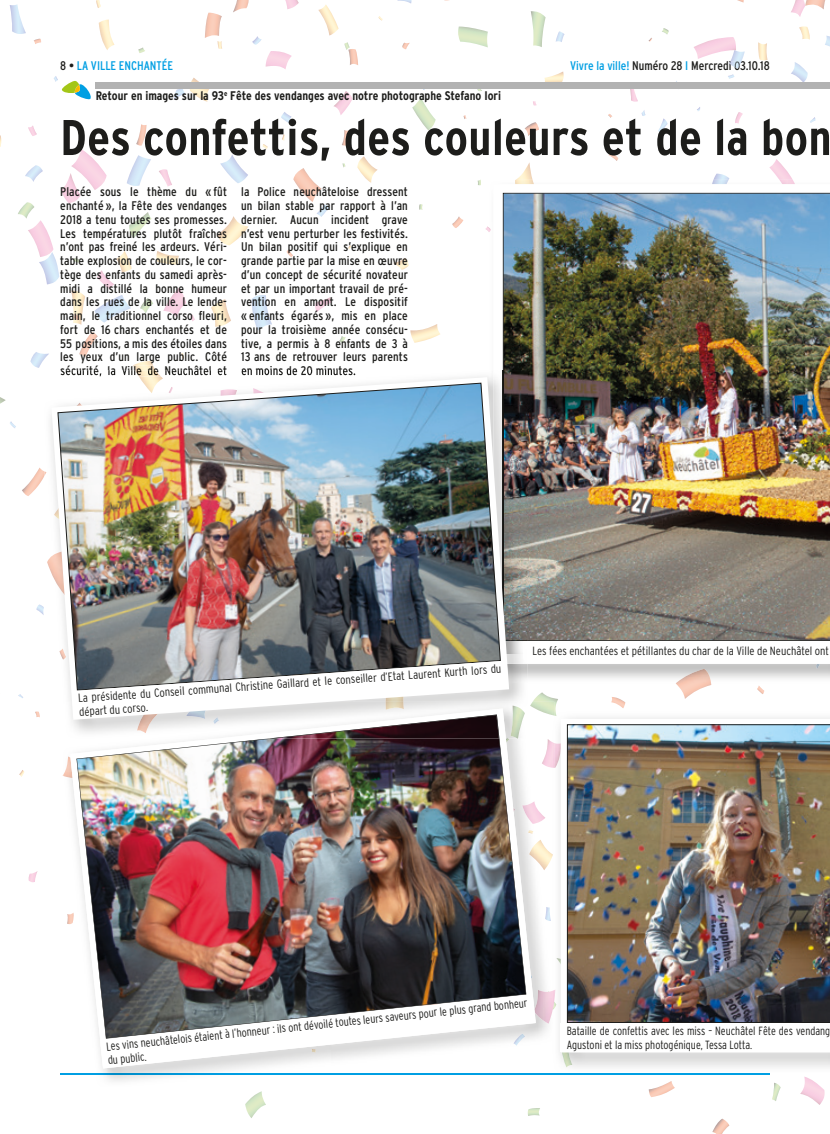
<style>
.page{position:relative;width:830px;height:1134px;background:#fff}
.page>*{position:absolute;margin:0;border:0;box-sizing:border-box;transform-origin:0 0}
.t1{font:700 condensed 50px "Interstate";letter-spacing:.01em;color:#1d1d1b}
.t2{font:condensed 12.5px/13.8px "Interstate";letter-spacing:.01em;color:#1d1d1b;text-align:justify}
.t3{font:700 condensed 12.5px "Interstate";color:#1d1d1b}
.t4{font:condensed 12.5px "Interstate";color:#009fe3}
.t5{font:300 condensed 11.88px "Interstate";color:#1d1d1b;scale:.95 1}
.t6{font:300 condensed 11.88px/13.8px "Interstate";color:#1d1d1b}
.s1{color:#1d1d1b}
.s2{color:#009fe3}
</style>
<div class="page">
<hr style="left:60px;top:1073px;width:709px;height:1px;background:#009fe3">
<svg style="left:36px;top:604px;width:8px;height:11px"></svg>
<svg style="left:676px;top:683px;width:35px;height:16px"></svg>
<svg style="left:35px;top:711px;width:5px;height:6px"></svg>
<svg style="left:245px;top:1091px;width:21px;height:27px"></svg>
<svg style="left:19px;top:770px;width:5px;height:7px"></svg>
<svg style="left:757px;top:686px;width:6px;height:8px"></svg>
<svg style="left:800px;top:1076px;width:24px;height:29px"></svg>
<svg style="left:527px;top:1108px;width:13px;height:8px"></svg>
<svg style="left:648px;top:1081px;width:26px;height:16px"></svg>
<svg style="left:611px;top:697px;width:14px;height:11px"></svg>
<svg style="left:712px;top:1119px;width:17px;height:15px"></svg>
<svg style="left:18px;top:694px;width:5px;height:4px"></svg>
<svg style="left:772px;top:1083px;width:8px;height:18px"></svg>
<svg style="left:29px;top:871px;width:9px;height:11px"></svg>
<svg style="left:609px;top:152px;width:9px;height:9px"></svg>
<svg style="left:285px;top:0;width:13px;height:9px"></svg>
<svg style="left:10px;top:4px;width:16px;height:30px"></svg>
<svg style="left:370px;top:136px;width:4px;height:4px"></svg>
<svg style="left:769px;top:159px;width:23px;height:21px"></svg>
<svg style="left:211px;top:299px;width:20px;height:28px"></svg>
<svg style="left:419px;top:204px;width:3px;height:6px"></svg>
<svg style="left:357px;top:156px;width:20px;height:27px"></svg>
<svg style="left:334px;top:91px;width:18px;height:24px"></svg>
<svg style="left:397px;top:0;width:14px;height:4px"></svg>
<svg style="left:99px;top:20px;width:15px;height:30px"></svg>
<svg style="left:810px;top:117px;width:5px;height:6px"></svg>
<svg style="left:286px;top:249px;width:7px;height:8px"></svg>
<svg style="left:281px;top:112px;width:10px;height:11px"></svg>
<svg style="left:641px;top:110px;width:4px;height:6px"></svg>
<svg style="left:0;top:397px;width:6px;height:7px"></svg>
<svg style="left:791px;top:0;width:33px;height:17px"></svg>
<svg style="left:533px;top:101px;width:3px;height:5px"></svg>
<svg style="left:630px;top:89px;width:7px;height:13px"></svg>
<svg style="left:217px;top:216px;width:31px;height:29px"></svg>
<svg style="left:458px;top:27px;width:29px;height:20px"></svg>
<svg style="left:658px;top:118px;width:9px;height:16px"></svg>
<svg style="left:251px;top:295px;width:21px;height:36px"></svg>
<svg style="left:205px;top:13px;width:17px;height:36px"></svg>
<svg style="left:339px;top:336px;width:6px;height:6px"></svg>
<svg style="left:342px;top:130px;width:7px;height:16px"></svg>
<svg style="left:410px;top:324px;width:30px;height:19px"></svg>
<svg style="left:556px;top:31px;width:8px;height:11px"></svg>
<svg style="left:318px;top:5px;width:20px;height:31px"></svg>
<svg style="left:713px;top:174px;width:16px;height:6px"></svg>
<svg style="left:282px;top:134px;width:3px;height:7px"></svg>
<svg style="left:315px;top:297px;width:17px;height:15px"></svg>
<svg style="left:758px;top:42px;width:9px;height:18px"></svg>
<svg style="left:530px;top:11px;width:15px;height:36px"></svg>
<svg style="left:262px;top:144px;width:6px;height:5px"></svg>
<svg style="left:34px;top:39px;width:7px;height:5px"></svg>
<svg style="left:30px;top:352px;width:19px;height:16px"></svg>
<svg style="left:452px;top:216px;width:11px;height:12px"></svg>
<svg style="left:544px;top:71px;width:19px;height:12px"></svg>
<svg style="left:799px;top:26px;width:10px;height:13px"></svg>
<svg style="left:402px;top:43px;width:7px;height:6px"></svg>
<svg style="left:293px;top:168px;width:36px;height:49px"></svg>
<svg style="left:220px;top:155px;width:28px;height:28px"></svg>
<svg style="left:524px;top:122px;width:14px;height:14px"></svg>
<svg style="left:412px;top:97px;width:23px;height:33px"></svg>
<svg style="left:694px;top:37px;width:50px;height:42px"></svg>
<svg style="left:265px;top:51px;width:27px;height:18px"></svg>
<svg style="left:344px;top:42px;width:14px;height:23px"></svg>
<svg style="left:662px;top:28px;width:6px;height:6px"></svg>
<svg style="left:133px;top:361px;width:23px;height:9px"></svg>
<svg style="left:393px;top:258px;width:15px;height:12px"></svg>
<svg style="left:181px;top:353px;width:3px;height:6px"></svg>
<svg style="left:174px;top:78px;width:37px;height:24px"></svg>
<svg style="left:825px;top:36px;width:4px;height:10px"></svg>
<svg style="left:79px;top:332px;width:19px;height:25px"></svg>
<svg style="left:735px;top:112px;width:7px;height:12px"></svg>
<svg style="left:0;top:135px;width:1px;height:12px"></svg>
<svg style="left:138px;top:47px;width:7px;height:6px"></svg>
<svg style="left:96px;top:0;width:5px;height:8px"></svg>
<svg style="left:10px;top:421px;width:6px;height:7px"></svg>
<svg style="left:233px;top:0;width:15px;height:12px"></svg>
<svg style="left:18px;top:123px;width:177px;height:202px"></svg>
<svg style="left:516px;top:162px;width:16px;height:18px"></svg>
<svg style="left:252px;top:36px;width:9px;height:9px"></svg>
<svg style="left:790px;top:62px;width:17px;height:21px"></svg>
<div style="left:96px;top:83px;width:733px;height:6px;background:#b2b2b2"></div>
<svg style="left:54px;top:76px;width:37px;height:23px"></svg>
<img style="left:556px;top:958px;width:4px;height:17px">
<img style="left:561px;top:1052px;width:11px;height:15px">
<img style="left:554px;top:742px;width:6px;height:26px">
<svg style="left:560px;top:721px;width:7px;height:302px"></svg>
<img style="left:567px;top:724px;width:262px;height:299px">
<img style="left:63px;top:1068px;width:44px;height:9px">
<img style="left:509px;top:898px;width:45px;height:177px">
<img style="left:331px;top:1074px;width:178px;height:1px">
<img style="left:107px;top:1068px;width:224px;height:13px">
<img style="left:63px;top:1073px;width:491px;height:1px">
<img style="left:544px;top:907px;width:6px;height:14px">
<img style="left:535px;top:840px;width:17px;height:30px">
<img style="left:535px;top:805px;width:10px;height:19px">
<svg style="left:67px;top:914px;width:3px;height:10px"></svg>
<img style="left:63px;top:756px;width:7px;height:22px">
<img style="left:535px;top:990px;width:17px;height:34px">
<img style="left:542px;top:739px;width:10px;height:29px">
<img style="left:552px;top:742px;width:2px;height:331px">
<svg style="left:552px;top:990px;width:4px;height:20px"></svg>
<svg style="left:532px;top:692px;width:26px;height:24px"></svg>
<svg style="left:70px;top:708px;width:465px;height:360px"></svg>
<img style="left:76px;top:738px;width:450px;height:301px">
<svg style="left:100px;top:994px;width:435px;height:73px"></svg>
<img style="left:675px;top:669px;width:35px;height:14px">
<svg style="left:815px;top:664px;width:4px;height:5px"></svg>
<img style="left:780px;top:180px;width:14px;height:4px">
<svg style="left:485px;top:226px;width:5px;height:6px"></svg>
<img style="left:712px;top:180px;width:16px;height:4px">
<img style="left:515px;top:180px;width:18px;height:4px">
<img style="left:502px;top:193px;width:327px;height:448px">
<svg style="left:22px;top:468px;width:24px;height:28px"></svg>
<img style="left:61px;top:370px;width:165px;height:4px">
<img style="left:135px;top:370px;width:26px;height:4px">
<img style="left:241px;top:370px;width:114px;height:4px">
<img style="left:70px;top:705px;width:457px;height:33px">
<img style="left:510px;top:706px;width:14px;height:32px">
<img style="left:137px;top:724px;width:23px;height:9px">
<img style="left:218px;top:724px;width:287px;height:14px">
<svg style="left:498px;top:734px;width:11px;height:9px"></svg>
<img style="left:272px;top:724px;width:227px;height:14px">
<img style="left:493px;top:373px;width:33px;height:291px">
<img style="left:503px;top:370px;width:24px;height:271px">
<img style="left:523px;top:641px;width:3px;height:18px">
<svg style="left:48px;top:374px;width:464px;height:349px"></svg>
<img style="left:57px;top:383px;width:443px;height:308px">
<svg style="left:72px;top:661px;width:436px;height:63px"></svg>
<p class="t4" style="left:60px;top:59px;width:114px"><span class="s1">8 •</span> LA VILLE ENCHANTÉE</p>
<p class="t2" style="left:570px;top:59px;width:201px"><span class="s2">Vivre la ville!</span> Numéro 28 <span class="s2">I</span> Mercredi 03.10.18</p>
<p class="t3" style="left:96px;top:89px;width:406px">Retour en images sur la 93<sup>e</sup> Fête des vendanges avec notre photographe Stefano Iori</p>
<h1 class="t1" style="left:60px;top:110px;width:772px">Des confettis, des couleurs et de la bon</h1>
<p class="t2" style="left:60px;top:185px;width:168px">Placée sous le thème du « fût enchanté », la Fête des vendanges 2018 a tenu toutes ses promesses.<br>Les températures plutôt fraîches n’ont pas freiné les ardeurs. Véri&shy;table explosion de couleurs, le cor&shy;tège des enfants du samedi après&shy;midi a distillé la bonne humeur dans les rues de la ville. Le lende&shy;main, le traditionnel corso fleuri, fort de 16 chars enchantés et de 55 positions, a mis des étoiles dans les yeux d’un large public. Côté sécurité, la Ville de Neuchâtel et</p>
<p class="t2" style="left:241px;top:185px;width:168px">la Police neuchâteloise dressent un bilan stable par rapport à l’an dernier. Aucun incident grave n’est venu perturber les festivités.<br>Un bilan positif qui s’explique en grande partie par la mise en œuvre d’un concept de sécurité novateur et par un important travail de pré&shy;vention en amont. Le dispositif « enfants égarés », mis en place pour la troisième année consécu&shy;tive, a permis à 8 enfants de 3 à 13 ans de retrouver leurs parents en moins de 20 minutes.</p>
<p class="t6" style="left:78px;top:691px;width:425px;rotate:-4deg">La présidente du Conseil communal Christine Gaillard et le conseiller d’Etat Laurent Kurth lors du départ du corso.</p>
<p class="t6" style="left:532px;top:644px;width:298px">Les fées enchantées et pétillantes du char de la Ville de Neuchâtel ont</p>
<p class="t5" style="left:106px;top:1040px;width:447px;rotate:-6deg">Les vins neuchâtelois étaient à l’honneur : ils ont dévoilé toutes leurs saveurs pour le plus grand bonheur</p>
<p class="t5" style="left:107px;top:1054px;width:42px;rotate:-6deg">du public.</p>
<p class="t5" style="left:566px;top:1024px;width:279px">Bataille de confettis avec les miss – Neuchâtel Fête des vendang</p>
<p class="t5" style="left:566px;top:1038px;width:196px">Agustoni et la miss photogénique, Tessa Lotta.</p>
</div>
